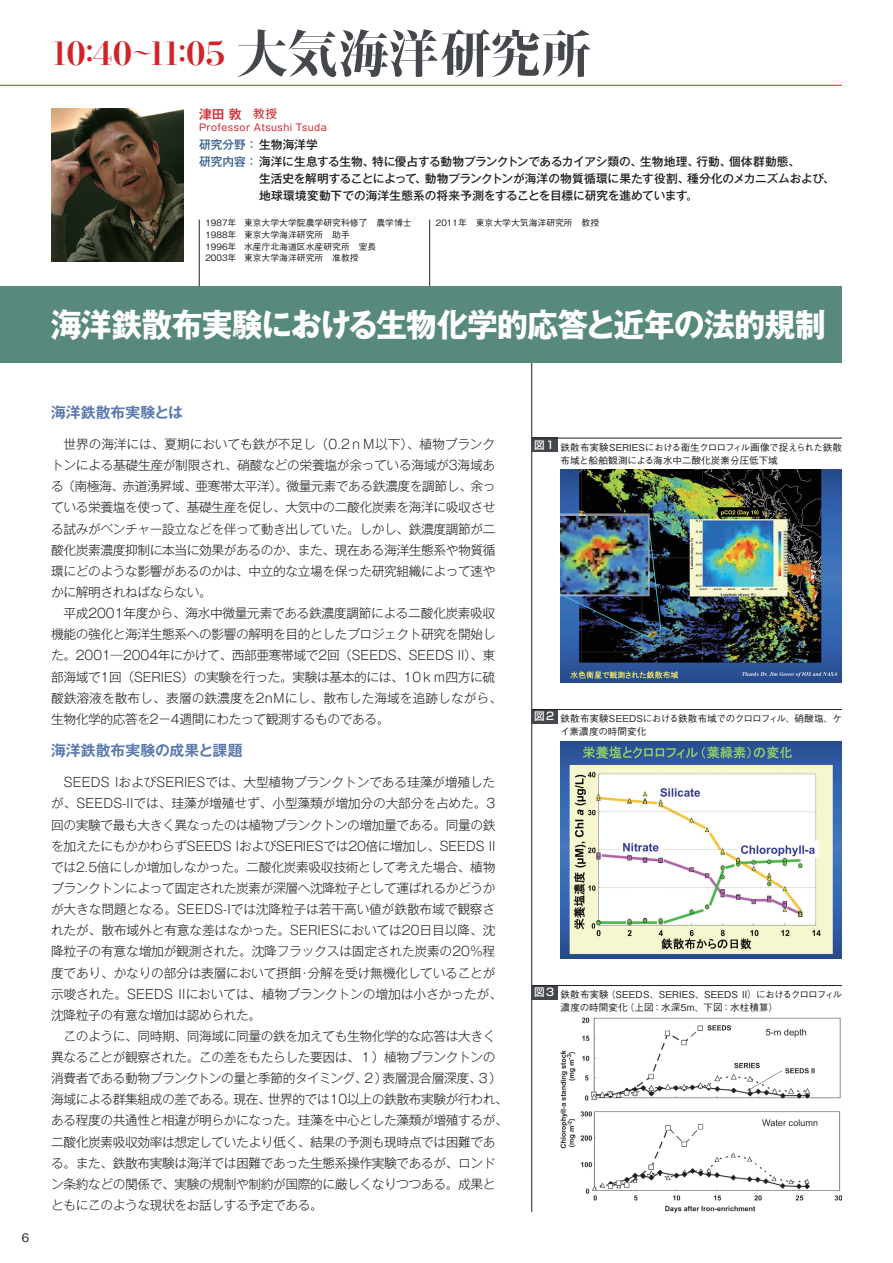
<style>
.page{position:relative;width:893px;height:1263px;background:#fff}
.page>*{position:absolute;margin:0;border:0;box-sizing:border-box;transform-origin:0 0}
.t1{font:700 32.4px "Gothic MB101 Pro";letter-spacing:-.025em;color:#fff;scale:.95 1}
.t2{font:800 31.95px "Kocho Std";letter-spacing:-.07em;color:#d1232a}
.t3{font:700 14.85px "Gothic MB101 Pro De";color:#5a79ae}
.t4{font:300 12.75px/21.1px "Gothic MB101 Pro";letter-spacing:-.035em;color:#231f20}
.t5{font:500 12.75px "Gothic MB101 Pro";color:#d1232a}
.t6{font:500 11.7px "Gothic MB101 Pro";letter-spacing:-.005em;color:#231f20}
.t7{font:500 11.7px "Gothic MB101 Pro";color:#3c6391}
.t8{font:500 11.7px "Gothic BBB Pro";color:#231f20}
.t9{font:500 10.65px "Shin Go Pro";color:#fff}
.t10{font:500 9.6px/12.8px "Gothic BBB Pro";color:#231f20}
.t11{font:9.6px "Gothic MB101 Pro";letter-spacing:.045em;color:#d1232a}
.t12{font:500 8.85px/11.7px "Gothic BBB Pro";color:#231f20}
.s1{font-size:51px;color:#44484d}
.s2{font-weight:400;font-size:11.7px}
.s3{color:#231f20}
.s4{color:#3c6391}
</style>
<div class="page">
<hr style="left:199px;top:220px;width:1px;height:76px;background:#231f20">
<hr style="left:429px;top:220px;width:1px;height:76px;background:#231f20">
<hr style="left:531px;top:347px;width:1px;height:865px;background:#231f20">
<hr style="left:0;top:85px;width:842px;height:1px;background:#ee1d23">
<div style="left:0;top:286px;width:842px;height:77px;background:#57897c"></div>
<div style="left:531px;top:438px;width:27px;height:14px;background:#44484d"></div>
<hr style="left:532px;top:438px;width:310px;height:1px;background:#231f20">
<div style="left:531px;top:709px;width:27px;height:14px;background:#44484d"></div>
<hr style="left:532px;top:709px;width:310px;height:1px;background:#231f20">
<div style="left:531px;top:985px;width:27px;height:14px;background:#44484d"></div>
<hr style="left:532px;top:985px;width:310px;height:1px;background:#231f20">
<img style="left:51px;top:108px;width:132px;height:154px">
<img style="left:561px;top:469px;width:281px;height:214px">
<img style="left:561px;top:741px;width:281px;height:217px">
<img style="left:561px;top:1018px;width:281px;height:194px">
<h2 class="t2" style="left:50px;top:28px;width:544px">10:40<sup>～</sup>11:05 <span class="s1">大気海洋研究所</span></h2>
<p class="t5" style="left:199px;top:103px;width:80px">津田 敦<span class="s2">　教授</span></p>
<p class="t11" style="left:199px;top:119px;width:129px">Professor Atsushi Tsuda</p>
<p class="t7" style="left:199px;top:135px;width:120px">研究分野：<span class="s3">生物海洋学</span></p>
<p class="t6" style="left:199px;top:152px;width:602px"><span class="s4">研究内容：</span>海洋に生息する生物、特に優占する動物プランクトンであるカイアシ類の、生物地理、行動、個体群動態、</p>
<p class="t6" style="left:259px;top:169px;width:577px">生活史を解明することによって、動物プランクトンが海洋の物質循環に果たす役割、種分化のメカニズムおよび、</p>
<p class="t6" style="left:259px;top:186px;width:440px">地球環境変動下での海洋生態系の将来予測をすることを目標に研究を進めています。</p>
<p class="t12" style="left:205px;top:216px;width:208px">1987年 東京大学大学院農学研究科修了　農学博士<br>1988年 東京大学海洋研究所　助手<br>1996年 水産庁北海道区水産研究所　室長<br>2003年 東京大学海洋研究所　准教授</p>
<p class="t12" style="left:436px;top:216px;width:165px">2011年　東京大学大気海洋研究所　教授</p>
<h1 class="t1" style="left:51px;top:297px;width:817px">海洋鉄散布実験における生物化学的応答と近年の法的規制</h1>
<p class="t8" style="left:22px;top:1228px;width:9px">6</p>
<p class="t3" style="left:51px;top:400px;width:133px">海洋鉄散布実験とは</p>
<p class="t4" style="left:51px;top:432px;width:453px">　世界の海洋には、夏期においても鉄が不足し（0.2ｎＭ以下）、植物プランクトンによる基礎生産が制限され、硝酸などの栄養塩が余っている海域が3海域ある（南極海、赤道湧昇域、亜寒帯太平洋）。微量元素である鉄濃度を調節し、余っている栄養塩を使って、基礎生産を促し、大気中の二酸化炭素を海洋に吸収させる試みがベンチャー設立などを伴って動き出していた。しかし、鉄濃度調節が二酸化炭素濃度抑制に本当に効果があるのか、また、現在ある海洋生態系や物質循環にどのような影響があるのかは、中立的な立場を保った研究組織によって速やかに解明されねばならない。<br>　平成2001年度から、海水中微量元素である鉄濃度調節による二酸化炭素吸収機能の強化と海洋生態系への影響の解明を目的としたプロジェクト研究を開始した。2001─2004年にかけて、西部亜寒帯域で2回（SEEDS、SEEDS II）、東部海域で1回（SERIES）の実験を行った。実験は基本的には、10ｋｍ四方に硫酸鉄溶液を散布し、表層の鉄濃度を2nMにし、散布した海域を追跡しながら、生物化学的応答を2－4週間にわたって観測するものである。</p>
<p class="t3" style="left:51px;top:738px;width:193px">海洋鉄散布実験の成果と課題</p>
<p class="t4" style="left:51px;top:770px;width:458px">　SEEDS IおよびSERIESでは、大型植物プランクトンである珪藻が増殖したが、SEEDS-IIでは、珪藻が増殖せず、小型藻類が増加分の大部分を占めた。3回の実験で最も大きく異なったのは植物プランクトンの増加量である。同量の鉄を加えたにもかかわらずSEEDS IおよびSERIESでは20倍に増加し、SEEDS IIでは2.5倍にしか増加しなかった。二酸化炭素吸収技術として考えた場合、植物プランクトンによって固定された炭素が深層へ沈降粒子として運ばれるかどうかが大きな問題となる。SEEDS-Iでは沈降粒子は若干高い値が鉄散布域で観察されたが、散布域外と有意な差はなかった。SERIESにおいては20日目以降、沈降粒子の有意な増加が観測された。沈降フラックスは固定された炭素の20％程度であり、かなりの部分は表層において摂餌･分解を受け無機化していることが示唆された。SEEDS IIにおいては、植物プランクトンの増加は小さかったが、沈降粒子の有意な増加は認められた。<br>　このように、同時期、同海域に同量の鉄を加えても生物化学的な応答は大きく異なることが観察された。この差をもたらした要因は、１）植物プランクトンの消費者である動物プランクトンの量と季節的タイミング、２）表層混合層深度、３）海域による群集組成の差である。現在、世界的では10以上の鉄散布実験が行われ、ある程度の共通性と相違が明らかになった。珪藻を中心とした藻類が増殖するが、二酸化炭素吸収効率は想定していたより低く、結果の予測も現時点では困難である。また、鉄散布実験は海洋では困難であった生態系操作実験であるが、ロンドン条約などの関係で、実験の規制や制約が国際的に厳しくなりつつある。成果とともにこのような現状をお話しする予定である。</p>
<p class="t9" style="left:534px;top:436px;width:23px">図１</p>
<p class="t10" style="left:561px;top:440px;width:283px">鉄散布実験SERIESにおける衛生クロロフィル画像で捉えられた鉄散布域と船舶観測による海水中二酸化炭素分圧低下域</p>
<p class="t9" style="left:534px;top:707px;width:23px">図２</p>
<p class="t10" style="left:560px;top:711px;width:283px">鉄散布実験SEEDSにおける鉄散布域でのクロロフィル、硝酸塩、ケイ素濃度の時間変化</p>
<p class="t9" style="left:534px;top:983px;width:23px">図３</p>
<p class="t10" style="left:561px;top:987px;width:283px">鉄散布実験（SEEDS、SERIES、SEEDS II）におけるクロロフィル濃度の時間変化（上図：水深5m、下図：水柱積算）</p>
</div>
